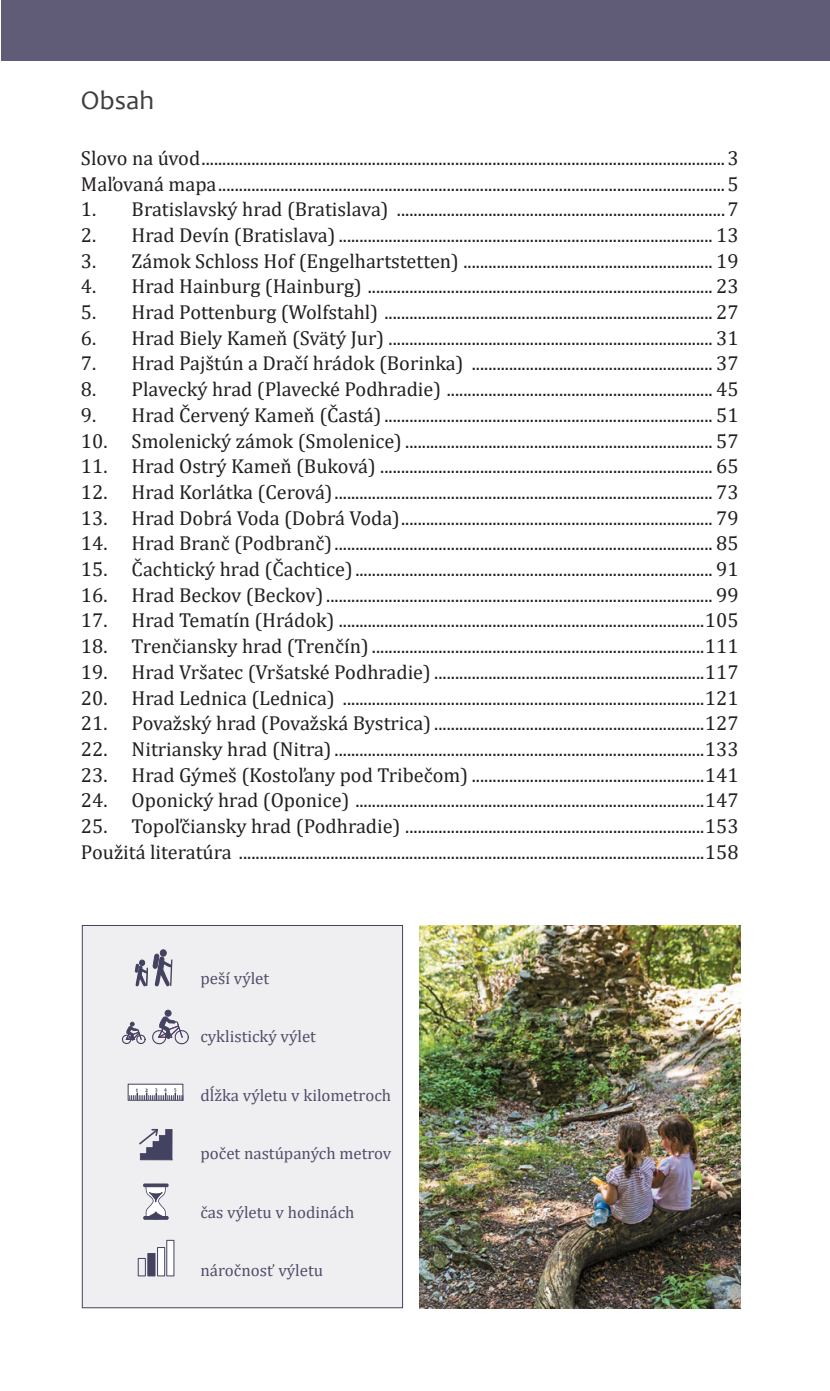
<style>
.page{position:relative;width:830px;height:1391px;background:#fff}
.page>*{position:absolute;margin:0;border:0;box-sizing:border-box;transform-origin:0 0}
.t1{font:27px "Candara";color:#3e3e3f}
.t2{font:20.25px/25.7px "Cambria";color:#231f20}
.t3{font:16.88px "Cambria";color:#514e6a}
.t4{font:700 5.17px "Candara";color:#434260}
.s1{font-size:6.75px}
.s2{font-size:6.52px}
</style>
<div class="page">
<div style="left:1px;top:0;width:828px;height:61px;background:#605b76"></div>
<div style="left:82px;top:925px;width:320px;height:382px;background:#efeff1;border:1px solid #434260"></div>
<svg style="left:128px;top:1083px;width:55px;height:17px"></svg>
<svg style="left:139px;top:1128px;width:33px;height:32px"></svg>
<svg style="left:145px;top:1186px;width:21px;height:30px"></svg>
<div style="left:144px;top:1216px;width:24px;height:3px;border:1px solid #434260"></div>
<div style="left:143px;top:1183px;width:25px;height:3px;border:1px solid #434260"></div>
<div style="left:160px;top:949px;width:6px;height:7px;background:#434260;border-radius:50%"></div>
<div style="left:160px;top:949px;width:6px;height:7px;border:1px solid #434260;border-radius:50%"></div>
<svg style="left:135px;top:954px;width:37px;height:32px"></svg>
<svg style="left:152px;top:1010px;width:37px;height:34px"></svg>
<svg style="left:121px;top:1022px;width:24px;height:22px"></svg>
<img style="left:419px;top:925px;width:321px;height:382px">
<div style="left:138px;top:1258px;width:7px;height:18px;border:1px solid #434260"></div>
<div style="left:148px;top:1253px;width:7px;height:22px;background:#434260"></div>
<div style="left:147px;top:1253px;width:8px;height:23px;border:1px solid #434260"></div>
<div style="left:157px;top:1247px;width:8px;height:28px;background:#fff"></div>
<div style="left:157px;top:1247px;width:8px;height:29px;border:1px solid #434260"></div>
<div style="left:167px;top:1240px;width:7px;height:35px;background:#fff"></div>
<div style="left:166px;top:1240px;width:8px;height:36px;border:1px solid #434260"></div>
<h1 class="t1" style="left:81px;top:83px;width:74px">Obsah</h1>
<p class="t2" style="left:81px;top:145px;width:659px">Slovo na úvod..............................................................................................................................3<br>Maľovaná mapa..........................................................................................................................5</p>
<p class="t2" style="left:81px;top:196px;width:659px">1. Bratislavský hrad (Bratislava) ...............................................................................7</p>
<p class="t2" style="left:81px;top:222px;width:659px">2. Hrad Devín (Bratislava).......................................................................................... 13</p>
<p class="t2" style="left:81px;top:248px;width:659px">3. Zámok Schloss Hof (Engelhartstetten) ............................................................ 19</p>
<p class="t2" style="left:81px;top:273px;width:659px">4. Hrad Hainburg (Hainburg) ................................................................................... 23</p>
<p class="t2" style="left:81px;top:299px;width:659px">5. Hrad Pottenburg (Wolfstahl) ............................................................................... 27</p>
<p class="t2" style="left:81px;top:325px;width:659px">6. Hrad Biely Kameň (Svätý Jur) .............................................................................. 31</p>
<p class="t2" style="left:81px;top:350px;width:659px">7. Hrad Pajštún a Dračí hrádok (Borinka) .......................................................... 37</p>
<p class="t2" style="left:81px;top:376px;width:659px">8. Plavecký hrad (Plavecké Podhradie) ................................................................ 45</p>
<p class="t2" style="left:81px;top:402px;width:659px">9. Hrad Červený Kameň (Častá)............................................................................... 51</p>
<p class="t2" style="left:81px;top:428px;width:659px">10. Smolenický zámok (Smolenice) .......................................................................... 57</p>
<p class="t2" style="left:81px;top:453px;width:659px">11. Hrad Ostrý Kameň (Buková) ................................................................................ 65</p>
<p class="t2" style="left:81px;top:479px;width:659px">12. Hrad Korlátka (Cerová)........................................................................................... 73</p>
<p class="t2" style="left:81px;top:505px;width:659px">13. Hrad Dobrá Voda (Dobrá Voda)........................................................................... 79</p>
<p class="t2" style="left:81px;top:530px;width:659px">14. Hrad Branč (Podbranč)........................................................................................... 85</p>
<p class="t2" style="left:81px;top:556px;width:659px">15. Čachtický hrad (Čachtice)...................................................................................... 91</p>
<p class="t2" style="left:81px;top:582px;width:659px">16. Hrad Beckov (Beckov)............................................................................................. 99</p>
<p class="t2" style="left:81px;top:607px;width:659px">17. Hrad Tematín (Hrádok) ........................................................................................105</p>
<p class="t2" style="left:81px;top:633px;width:659px">18. Trenčiansky hrad (Trenčín)................................................................................111</p>
<p class="t2" style="left:81px;top:659px;width:659px">19. Hrad Vršatec (Vršatské Podhradie) .................................................................117</p>
<p class="t2" style="left:81px;top:684px;width:659px">20. Hrad Lednica (Lednica) .......................................................................................121</p>
<p class="t2" style="left:81px;top:710px;width:659px">21. Považský hrad (Považská Bystrica) .................................................................127</p>
<p class="t2" style="left:81px;top:736px;width:659px">22. Nitriansky hrad (Nitra).........................................................................................133</p>
<p class="t2" style="left:81px;top:761px;width:659px">23. Hrad Gýmeš (Kostoľany pod Tribečom) ........................................................141</p>
<p class="t2" style="left:81px;top:787px;width:659px">24. Oponický hrad (Oponice) ....................................................................................147</p>
<p class="t2" style="left:81px;top:813px;width:659px">25. Topoľčiansky hrad (Podhradie) ........................................................................153<br>Použitá literatúra ................................................................................................................158</p>
<p class="t4" style="left:136px;top:1085px;width:32px"><span class="s1">1</span><span class="s2">2</span> 34</p>
<p class="t4" style="left:174px;top:1085px;width:4px">5</p>
<p class="t3" style="left:200px;top:968px;width:70px">peší výlet</p>
<p class="t3" style="left:200px;top:1026px;width:117px">cyklistický výlet</p>
<p class="t3" style="left:200px;top:1085px;width:192px">dĺžka výletu v kilometroch</p>
<p class="t3" style="left:200px;top:1143px;width:192px">počet nastúpaných metrov</p>
<p class="t3" style="left:200px;top:1202px;width:155px">čas výletu v hodinách</p>
<p class="t3" style="left:200px;top:1260px;width:124px">náročnosť výletu</p>
</div>
